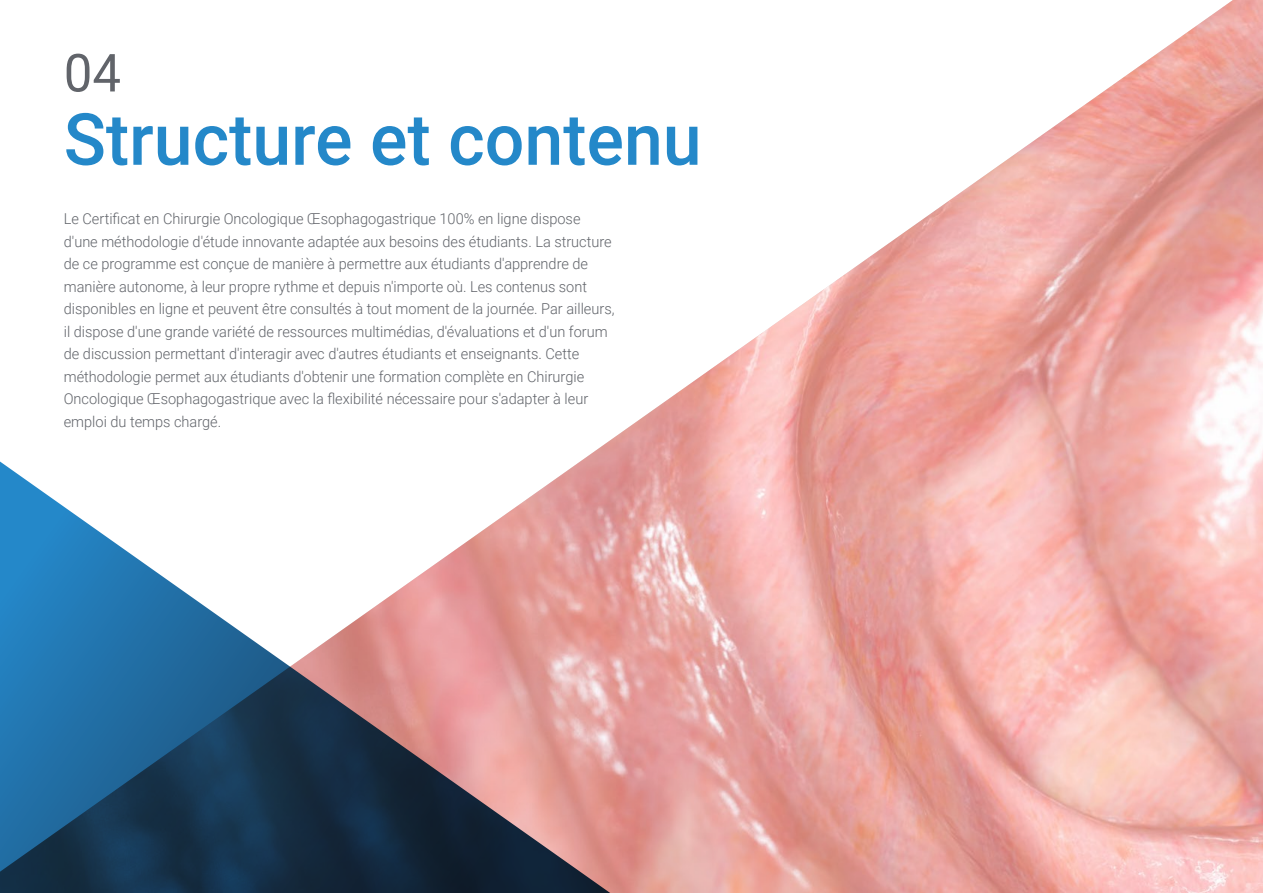
<style>
.page{position:relative;width:1263px;height:893px;background:#fff}
.page>*{position:absolute;margin:0;border:0;box-sizing:border-box;transform-origin:0 0}
.t1{font:500 72px "Roboto";color:#2488c9}
.t2{font:52.5px "Roboto";color:#61646a}
.t3{font:300 15px/22.5px "Roboto";color:#61646a}
</style>
<div class="page">
<img style="left:602px;top:0;width:661px;height:893px">
<svg style="left:0;top:446px;width:640px;height:447px"></svg>
<h2 class="t2" style="left:64px;top:36px;width:59px">04</h2>
<h1 class="t1" style="left:64px;top:89px;width:639px">Structure et contenu</h1>
<p class="t3" style="left:64px;top:207px;width:552px">Le Certificat en Chirurgie Oncologique Œsophagogastrique 100% en ligne dispose d'une méthodologie d'étude innovante adaptée aux besoins des étudiants. La structure de ce programme est conçue de manière à permettre aux étudiants d'apprendre de manière autonome, à leur propre rythme et depuis n'importe où. Les contenus sont disponibles en ligne et peuvent être consultés à tout moment de la journée. Par ailleurs, il dispose d'une grande variété de ressources multimédias, d'évaluations et d'un forum de discussion permettant d'interagir avec d'autres étudiants et enseignants. Cette méthodologie permet aux étudiants d'obtenir une formation complète en Chirurgie Oncologique Œsophagogastrique avec la flexibilité nécessaire pour s'adapter à leur emploi du temps chargé.</p>
</div>
